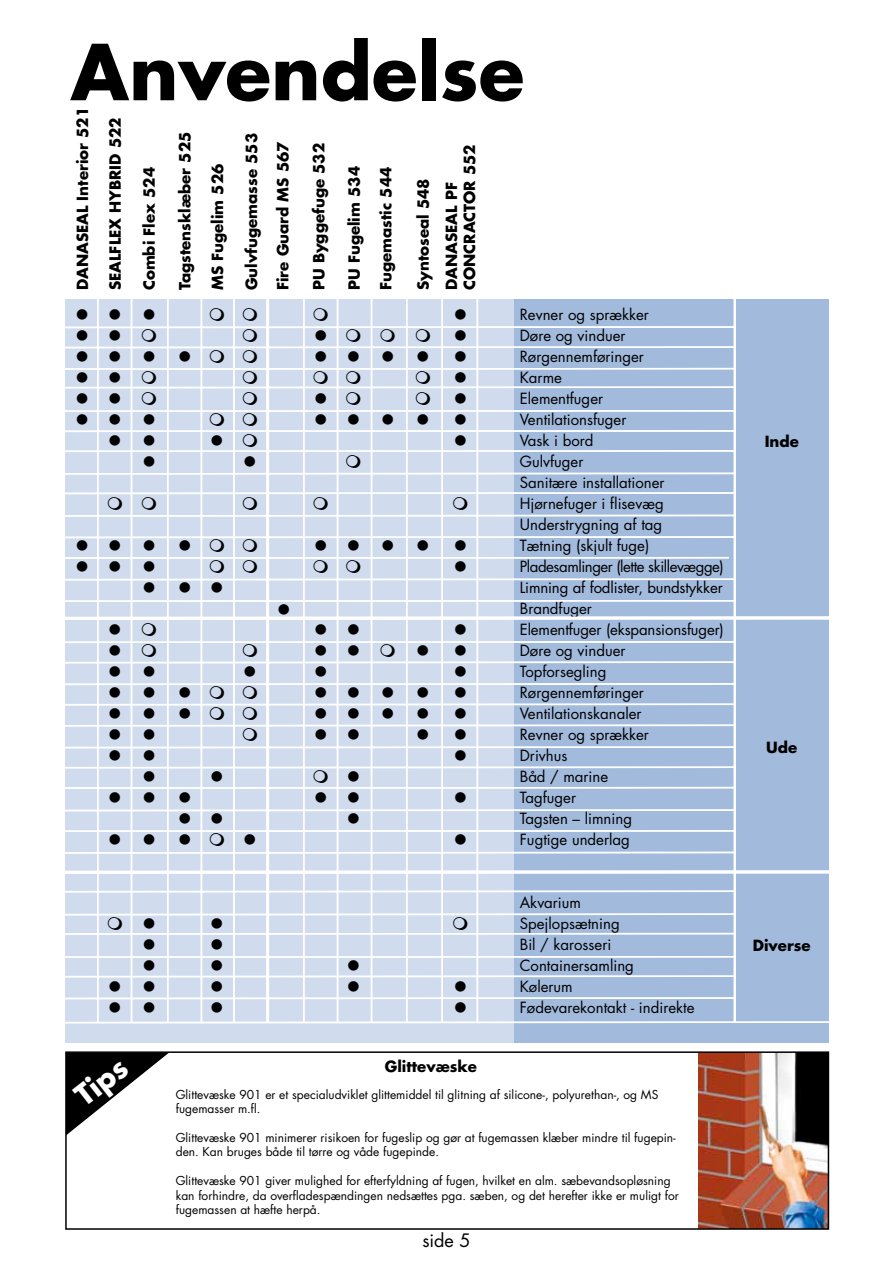
<style>
.page{position:relative;width:893px;height:1263px;background:#fff}
.page>*{position:absolute;margin:0;border:0;box-sizing:border-box;transform-origin:0 0}
.t1{font:700 75px "Futura LT";color:#000}
.t2{font:700 28.5px "Futura LT";color:#fff}
.t3{font:18px/21px "Wingdings";color:#000;text-align:justify}
.t4{font:18px "Futura LT";color:#000}
.t5{font:15px/21px "Futura LT";color:#000}
.t6{font:700 15px/32.7px "Futura LT";color:#000}
.t7{font:12px/14.4px "Futura LT";color:#000}
</style>
<div class="page">
<div style="left:65px;top:299px;width:454px;height:744px;background:#d0dcee"></div>
<div style="left:515px;top:299px;width:314px;height:743px;background:#a2badc"></div>
<hr style="left:266px;top:297px;width:3px;height:726px;background:#fff">
<img style="left:698px;top:1054px;width:128px;height:173px">
<hr style="left:734px;top:295px;width:2px;height:728px;background:#fff">
<hr style="left:62px;top:326px;width:672px;height:2px;background:#fff">
<hr style="left:63px;top:346px;width:671px;height:2px;background:#fff">
<hr style="left:63px;top:368px;width:672px;height:2px;background:#fff">
<hr style="left:62px;top:386px;width:672px;height:2px;background:#fff">
<hr style="left:62px;top:410px;width:672px;height:2px;background:#fff">
<hr style="left:63px;top:430px;width:671px;height:2px;background:#fff">
<hr style="left:63px;top:450px;width:671px;height:2px;background:#fff">
<hr style="left:62px;top:473px;width:672px;height:2px;background:#fff">
<hr style="left:63px;top:641px;width:672px;height:2px;background:#fff">
<hr style="left:63px;top:492px;width:671px;height:2px;background:#fff">
<hr style="left:62px;top:515px;width:673px;height:2px;background:#fff">
<hr style="left:63px;top:536px;width:671px;height:2px;background:#fff">
<hr style="left:63px;top:557px;width:666px;height:2px;background:#fff">
<hr style="left:63px;top:578px;width:671px;height:2px;background:#fff">
<hr style="left:62px;top:600px;width:672px;height:2px;background:#fff">
<hr style="left:64px;top:661px;width:670px;height:2px;background:#fff">
<hr style="left:63px;top:683px;width:671px;height:2px;background:#fff">
<hr style="left:62px;top:703px;width:673px;height:2px;background:#fff">
<hr style="left:63px;top:724px;width:671px;height:2px;background:#fff">
<hr style="left:62px;top:746px;width:672px;height:2px;background:#fff">
<hr style="left:62px;top:766px;width:672px;height:2px;background:#fff">
<hr style="left:61px;top:787px;width:673px;height:2px;background:#fff">
<hr style="left:62px;top:809px;width:673px;height:2px;background:#fff">
<hr style="left:61px;top:830px;width:673px;height:2px;background:#fff">
<hr style="left:64px;top:852px;width:670px;height:2px;background:#fff">
<hr style="left:63px;top:913px;width:671px;height:2px;background:#fff">
<hr style="left:62px;top:933px;width:673px;height:2px;background:#fff">
<hr style="left:62px;top:956px;width:672px;height:2px;background:#fff">
<hr style="left:61px;top:975px;width:674px;height:2px;background:#fff">
<hr style="left:62px;top:997px;width:673px;height:2px;background:#fff">
<hr style="left:63px;top:890px;width:671px;height:2px;background:#fff">
<hr style="left:65px;top:1021px;width:766px;height:2px;background:#fff">
<svg style="left:65px;top:616px;width:764px;height:4px;background:#f5f7fb"></svg>
<svg style="left:65px;top:870px;width:764px;height:4px;background:#f5f8fb"></svg>
<hr style="left:97px;top:298px;width:2px;height:725px;background:#fff">
<hr style="left:131px;top:297px;width:1px;height:725px;background:#fff">
<hr style="left:167px;top:298px;width:1px;height:725px;background:#fff">
<hr style="left:201px;top:298px;width:1px;height:725px;background:#fff">
<hr style="left:233px;top:298px;width:2px;height:724px;background:#fff">
<hr style="left:267px;top:297px;width:1px;height:726px;background:#fff">
<hr style="left:303px;top:298px;width:2px;height:724px;background:#fff">
<hr style="left:337px;top:298px;width:1px;height:724px;background:#fff">
<hr style="left:371px;top:297px;width:1px;height:725px;background:#fff">
<hr style="left:406px;top:298px;width:1px;height:725px;background:#fff">
<hr style="left:441px;top:299px;width:2px;height:724px;background:#fff">
<hr style="left:477px;top:299px;width:1px;height:724px;background:#fff">
<svg style="left:68px;top:1054px;width:99px;height:80px"></svg>
<div style="left:65px;top:1051px;width:764px;height:179px;border:2px solid #000"></div>
<svg style="left:110px;top:997px;width:10px;height:3px"></svg>
<svg style="left:180px;top:703px;width:10px;height:3px"></svg>
<svg style="left:316px;top:346px;width:10px;height:3px"></svg>
<svg style="left:348px;top:975px;width:11px;height:3px"></svg>
<svg style="left:383px;top:703px;width:10px;height:3px"></svg>
<h1 class="t1" style="left:70px;top:22px;width:455px">Anvendelse</h1>
<p class="t6" style="left:66px;top:290px;width:185px;rotate:-90deg">DANASEAL Interior 521</p>
<p class="t3" style="left:76px;top:304px;width:15px">● ● ● ● ● ●</p>
<p class="t6" style="left:99px;top:290px;width:174px;rotate:-90deg">SEALFLEX HYBRID 522</p>
<p class="t3" style="left:108px;top:304px;width:15px">● ● ● ● ● ● ●</p>
<p class="t6" style="left:133px;top:290px;width:125px;rotate:-90deg">Combi Flex 524</p>
<p class="t3" style="left:142px;top:304px;width:15px">●</p>
<p class="t3" style="left:142px;top:346px;width:15px">●</p>
<p class="t3" style="left:142px;top:409px;width:15px">● ● ●</p>
<p class="t3" style="left:108px;top:619px;width:15px">● ● ● ● ● ● ●</p>
<p class="t3" style="left:108px;top:787px;width:15px">●</p>
<p class="t3" style="left:108px;top:829px;width:15px">●</p>
<p class="t3" style="left:142px;top:535px;width:15px">● ● ●</p>
<p class="t3" style="left:142px;top:661px;width:15px">● ● ● ● ● ● ●</p>
<p class="t3" style="left:142px;top:829px;width:15px">●</p>
<p class="t3" style="left:142px;top:913px;width:15px">● ● ● ● ●</p>
<h2 class="t2" style="left:67px;top:1084px;width:59px;rotate:-38deg">Tips</h2>
<p class="t6" style="left:168px;top:290px;width:160px;rotate:-90deg">Tagstensklæber 525<br>MS Fugelim 526</p>
<p class="t6" style="left:235px;top:290px;width:159px;rotate:-90deg">Gulvfugemasse 553</p>
<p class="t6" style="left:302px;top:290px;width:149px;rotate:-90deg">PU Byggefuge 532</p>
<p class="t6" style="left:266px;top:290px;width:150px;rotate:-90deg">Fire Guard MS 567</p>
<p class="t6" style="left:338px;top:290px;width:126px;line-height:31.8px;rotate:-90deg">PU Fugelim 534<br>Fugemastic 544</p>
<p class="t3" style="left:178px;top:346px;width:15px">●</p>
<p class="t3" style="left:210px;top:430px;width:15px">●</p>
<p class="t3" style="left:243px;top:451px;width:15px">●</p>
<p class="t3" style="left:347px;top:346px;width:15px">●</p>
<p class="t3" style="left:347px;top:409px;width:15px">●</p>
<p class="t3" style="left:381px;top:346px;width:15px">●</p>
<p class="t3" style="left:381px;top:409px;width:15px">●</p>
<p class="t6" style="left:407px;top:290px;width:113px;rotate:-90deg">Syntoseal 548</p>
<p class="t3" style="left:416px;top:346px;width:15px">●</p>
<p class="t3" style="left:416px;top:409px;width:15px">●</p>
<p class="t6" style="left:442px;top:290px;width:147px;line-height:18px;rotate:-90deg">DANASEAL PF<br>CONCRACTOR 552</p>
<p class="t3" style="left:454px;top:304px;width:15px">● ● ● ● ● ● ●</p>
<p class="t3" style="left:178px;top:535px;width:15px">●</p>
<p class="t3" style="left:178px;top:577px;width:15px">●</p>
<p class="t3" style="left:210px;top:577px;width:15px">●</p>
<p class="t3" style="left:243px;top:661px;width:15px">●</p>
<p class="t3" style="left:277px;top:599px;width:15px">●</p>
<p class="t3" style="left:178px;top:787px;width:15px">● ● ●</p>
<p class="t3" style="left:210px;top:766px;width:15px">●</p>
<p class="t3" style="left:210px;top:808px;width:15px">●</p>
<p class="t3" style="left:243px;top:829px;width:15px">●</p>
<p class="t3" style="left:314px;top:535px;width:15px">●</p>
<p class="t3" style="left:347px;top:535px;width:15px">●</p>
<p class="t3" style="left:381px;top:535px;width:15px">●</p>
<p class="t3" style="left:416px;top:535px;width:15px">●</p>
<p class="t3" style="left:314px;top:619px;width:15px">● ● ● ● ● ●</p>
<p class="t3" style="left:314px;top:787px;width:15px">●</p>
<p class="t3" style="left:347px;top:682px;width:15px">● ● ●</p>
<p class="t3" style="left:347px;top:766px;width:15px">● ● ●</p>
<p class="t3" style="left:416px;top:640px;width:15px">●</p>
<p class="t3" style="left:416px;top:682px;width:15px">● ● ●</p>
<p class="t3" style="left:454px;top:619px;width:15px">● ● ● ● ● ● ●</p>
<p class="t3" style="left:454px;top:787px;width:15px">●</p>
<p class="t3" style="left:454px;top:829px;width:15px">●</p>
<p class="t3" style="left:210px;top:913px;width:15px">● ● ● ● ●</p>
<p class="t5" style="left:520px;top:304px;width:206px">Revner og sprækker<br>Døre og vinduer<br>Rørgennemføringer<br>Karme<br>Elementfuger<br>Ventilationsfuger<br>Vask i bord<br>Gulvfuger<br>Sanitære installationer<br>Hjørnefuger i flisevæg<br>Understrygning af tag<br>Tætning (skjult fuge)<br>Pladesamlinger (lette skillevægge)<br>Limning af fodlister, bundstykker<br>Brandfuger<br>Elementfuger (ekspansionsfuger)<br>Døre og vinduer<br>Topforsegling<br>Rørgennemføringer<br>Ventilationskanaler<br>Revner og sprækker<br>Drivhus<br>Båd / marine<br>Tagfuger<br>Tagsten – limning<br>Fugtige underlag</p>
<p class="t5" style="left:520px;top:892px;width:176px">Akvarium<br>Spejlopsætning<br>Bil / karosseri<br>Containersamling<br>Kølerum<br>Fødevarekontakt - indirekte</p>
<p class="t6" style="left:385px;top:1050px;width:94px">Glittevæske</p>
<p class="t7" style="left:176px;top:1087px;width:484px">Glittevæske 901 er et specialudviklet glittemiddel til glitning af silicone-, polyurethan-, og MS fugemasser m.fl.</p>
<p class="t7" style="left:176px;top:1130px;width:502px">Glittevæske 901 minimerer risikoen for fugeslip og gør at fugemassen klæber mindre til fugepin&shy;den. Kan bruges både til tørre og våde fugepinde.</p>
<p class="t7" style="left:176px;top:1174px;width:505px">Glittevæske 901 giver mulighed for efterfyldning af fugen, hvilket en alm. sæbevandsopløsning kan forhindre, da overfladespændingen nedsættes pga. sæben, og det herefter ikke er muligt for fugemassen at hæfte herpå.</p>
<p class="t4" style="left:422px;top:1229px;width:50px">side 5</p>
<p class="t6" style="left:765px;top:425px;width:36px">Inde</p>
<p class="t6" style="left:766px;top:731px;width:33px">Ude</p>
<p class="t6" style="left:753px;top:929px;width:59px">Diverse</p>
</div>
